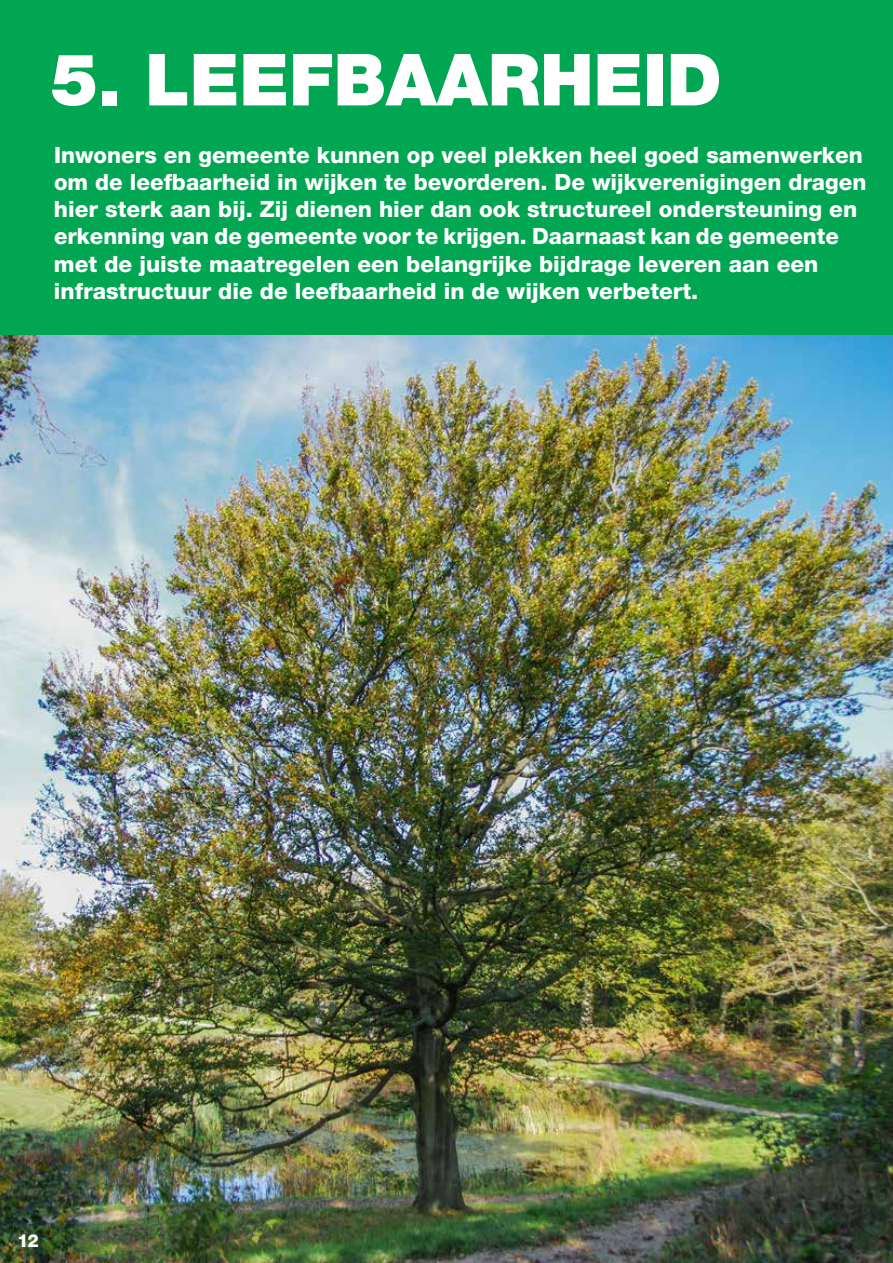
<style>
.page{position:relative;width:893px;height:1263px;background:#fff}
.page>*{position:absolute;margin:0;border:0;box-sizing:border-box;transform-origin:0 0}
.t1{font:900 72px "Helvetica Neue LT Std";color:#fff}
.t2{font:800 22.5px/27px "Helvetica Neue LT Std";color:#fff}
.t3{font:800 18px "Helvetica Neue LT Std";color:#fff}
</style>
<div class="page">
<div style="left:0;top:0;width:893px;height:459px;background:#00a651"></div>
<img style="left:0;top:335px;width:893px;height:928px">
<h1 class="t1" style="left:51px;top:37px;width:672px">5. LEEFBAARHEID</h1>
<p class="t2" style="left:54px;top:142px;width:814px">Inwoners en gemeente kunnen op veel plekken heel goed samenwerken om de leefbaarheid in wijken te bevorderen. De wijkverenigingen dragen hier sterk aan bij. Zij dienen hier dan ook structureel ondersteuning en erkenning van de gemeente voor te krijgen. Daarnaast kan de gemeente met de juiste maatregelen een belangrijke bijdrage leveren aan een infrastructuur die de leefbaarheid in de wijken verbetert.</p>
<p class="t3" style="left:17px;top:1230px;width:23px">12</p>
</div>
